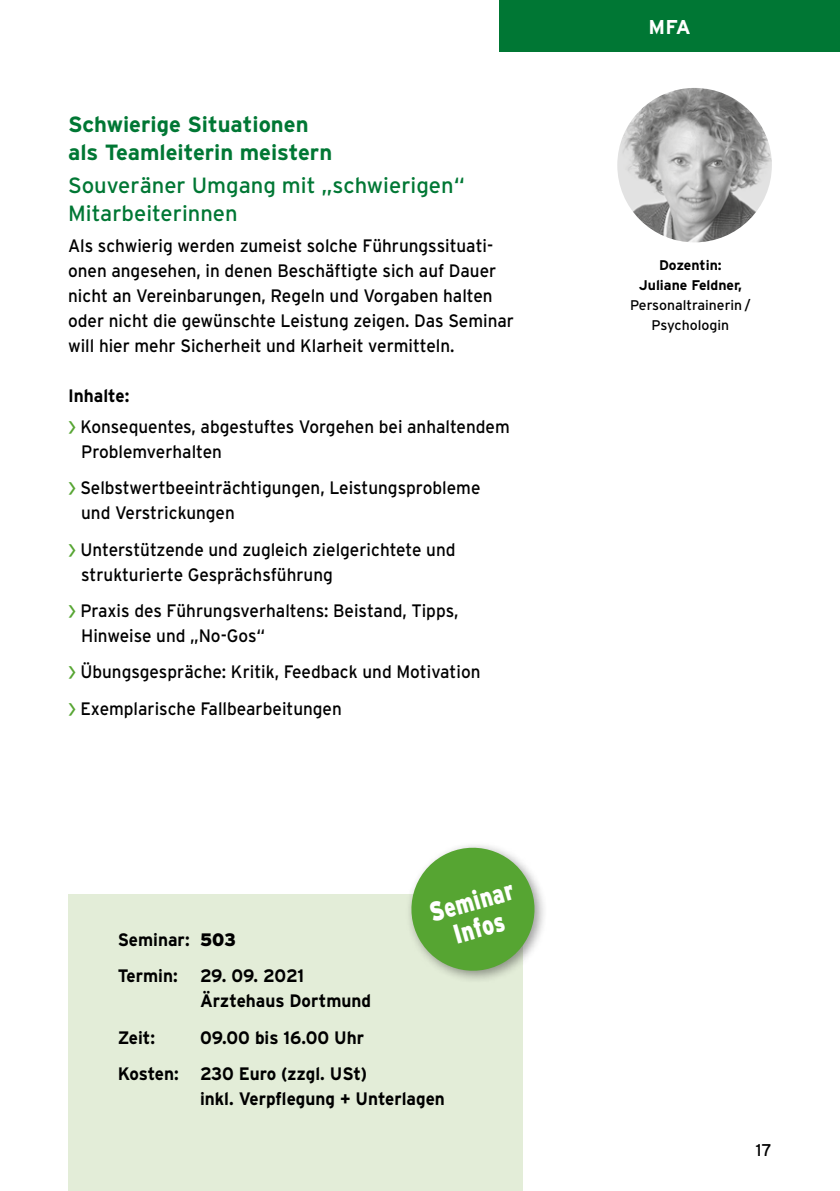
<style>
.page{position:relative;width:840px;height:1191px;background:#fff}
.page>*{position:absolute;margin:0;border:0;box-sizing:border-box;transform-origin:0 0}
.t1{font:900 27.2px "Interstate";color:#fff;scale:.77 1}
.t2{font:22px/28px "Interstate";color:#007734}
.t3{font:700 22px/28px "Interstate";color:#007734}
.t4{font:700 20px "Interstate";color:#fff}
.t5{font:18px/36.4px "Interstate";color:#000;scale:.95 1}
.t6{font:700 18px/25px "Interstate";color:#000;scale:.95 1}
.t7{font:17px "Interstate";color:#000}
.t8{font:14px/20px "Interstate";color:#000;text-align:center}
.t9{font:700 14px/20px "Interstate";color:#000;text-align:center}
.s1{font-weight:700}
.s2{font-family:"Myriad Pro";font-size:34px;color:#56a532}
.s3{font-weight:900}
</style>
<div class="page">
<div style="left:499px;top:0;width:340px;height:51px;background:#007734"></div>
<img style="left:617px;top:88px;width:154px;height:154px;border-radius:77px">
<div style="left:68px;top:894px;width:454px;height:297px;background:#e3edd8"></div>
<div style="left:404px;top:840px;width:143px;height:144px;background:#000;opacity:.4"></div>
<svg style="left:404px;top:840px;width:139px;height:139px"></svg>
<p class="t3" style="left:68px;top:110px;width:265px">Schwierige Situationen als Teamleiterin meistern</p>
<p class="t2" style="left:68px;top:171px;width:398px">Souveräner Umgang mit „schwierigen“<br>Mitarbeiterinnen</p>
<p class="t5" style="left:68px;top:233px;width:470px;line-height:25px">Als schwierig werden zumeist solche Führungssituati&shy;onen angesehen, in denen Beschäftigte sich auf Dauer nicht an Vereinbarungen, Regeln und Vorgaben halten oder nicht die gewünschte Leistung zeigen. Das Seminar will hier mehr Sicherheit und Klarheit vermitteln.</p>
<p class="t5" style="left:68px;top:380px;width:466px;line-height:30.6px"><span class="s1">Inhalte:<br></span><span class="s2">›</span> Konsequentes, abgestuftes Vorgehen bei anhaltendem</p>
<p class="t5" style="left:68px;top:433px;width:435px;text-indent:13px">Problemverhalten<br><span class="s2">›</span> Selbstwertbeeinträchtigungen, Leistungsprobleme</p>
<p class="t5" style="left:68px;top:494px;width:409px;text-indent:13px">und Verstrickungen<br><span class="s2">›</span> Unterstützende und zugleich zielgerichtete und</p>
<p class="t5" style="left:68px;top:556px;width:412px;text-indent:13px">strukturierte Gesprächsführung<br><span class="s2">›</span> Praxis des Führungsverhaltens: Beistand, Tipps,</p>
<p class="t5" style="left:68px;top:617px;width:435px;text-indent:13px">Hinweise und „No-Gos“<br><span class="s2">›</span> Übungsgespräche: Kritik, Feedback und Motivation <span class="s2">›</span> Exemplarische Fallbearbeitungen</p>
<p class="t6" style="left:118px;top:927px;width:126px">Seminar: <span class="s3">503</span></p>
<h1 class="t1" style="left:425px;top:898px;width:114px;rotate:-16deg">Seminar</h1>
<h1 class="t1" style="left:449px;top:919px;width:69px;rotate:-16deg">Infos</h1>
<p class="t6" style="left:200px;top:963px;width:181px;text-indent:-82px">Termin: 29. 09. 2021<br>Ärztehaus Dortmund</p>
<p class="t6" style="left:118px;top:1024px;width:41px">Zeit:</p>
<p class="t6" style="left:118px;top:1019px;width:264px;line-height:36.4px;text-align:right">09.00 bis 16.00 Uhr<br>Kosten: 230 Euro (zzgl. USt)</p>
<p class="t6" style="left:200px;top:1086px;width:259px">inkl. Verpflegung + Unterlagen</p>
<p class="t4" style="left:648px;top:15px;width:44px">MFA</p>
<p class="t9" style="left:638px;top:255px;width:105px">Dozentin:<br>Juliane Feldner,</p>
<p class="t8" style="left:629px;top:295px;width:122px">Personaltrainerin /<br>Psychologin</p>
<p class="t7" style="left:755px;top:1140px;width:17px">17</p>
</div>
